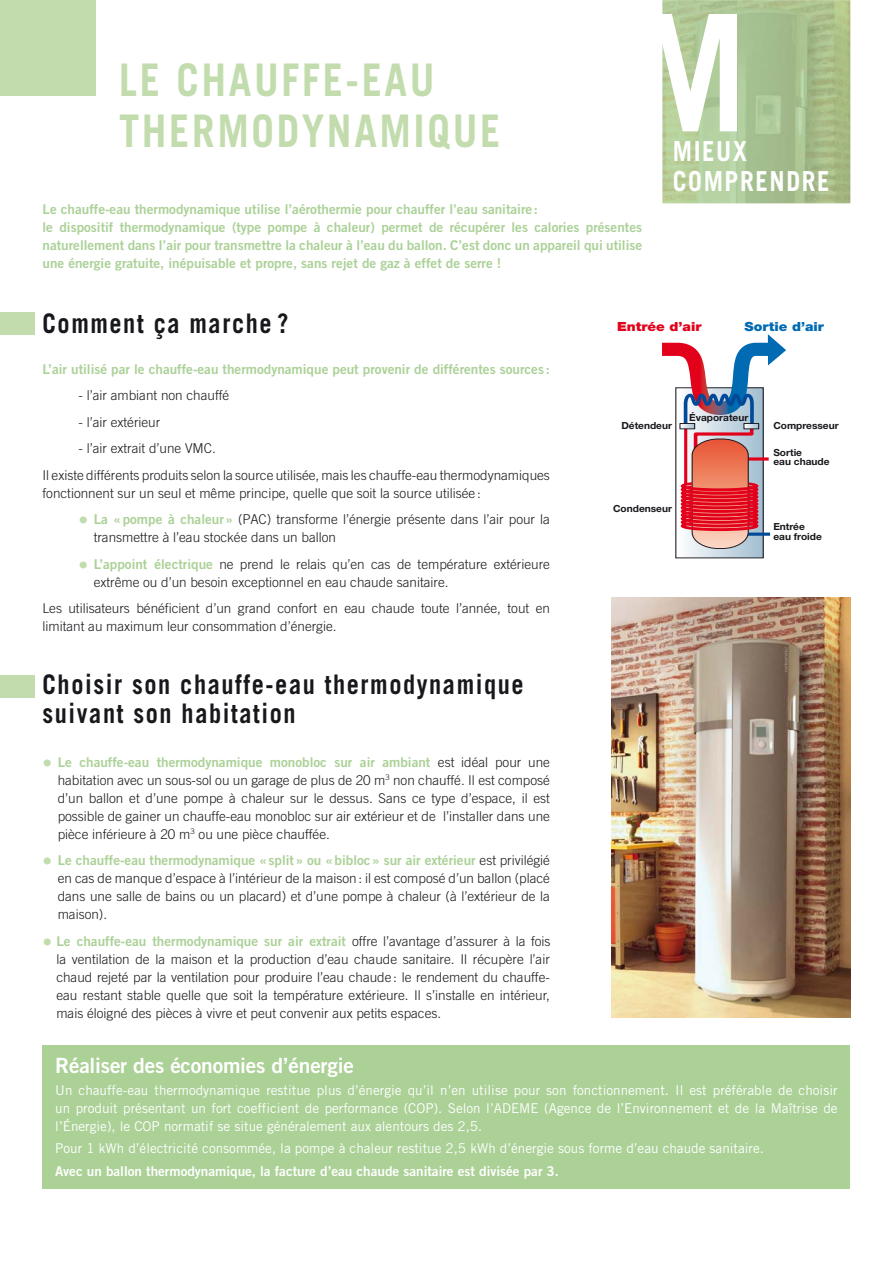
<style>
.page{position:relative;width:893px;height:1263px;background:#fff}
.page>*{position:absolute;margin:0;border:0;box-sizing:border-box;transform-origin:0 0}
.t1{font:700 162.6px "Trade Gothic LT Std";color:#fff;scale:.9 1}
.t2{font:700 45px/51px "Trade Gothic LT Std";letter-spacing:.065em;color:#c2dcae;scale:.9 1}
.t3{font:700 27.6px/29.4px "Trade Gothic LT Std";letter-spacing:.065em;color:#fff;scale:.9 1}
.t4{font:700 27px/28.5px "Trade Gothic LT Std";letter-spacing:.065em;color:#1a171c;scale:.9 1}
.t5{font:21px "Trade Gothic LT Std Bd 2";letter-spacing:-.01em;color:#fff}
.t6{font:300 13.5px/18px "Trade Gothic LT Std";color:#1a171c}
.t7{font:13.5px/18px "Trade Gothic LT Std Bd 2";color:#abd197}
.t8{font:13.5px/18px "Trade Gothic LT Std";color:#fff;text-align:justify}
.t9{font:13.5px "Trade Gothic LT Std Bd 2";color:#fff}
.t10{font:900 12.6px "Helvetica Neue LT Std";color:#e2001a;scale:1.1 1}
.t11{font:900 12.6px "Helvetica Neue LT Std";color:#006ab2;scale:1.1 1}
.t12{font:700 9.75px/9.1px "Helvetica Neue LT Std";color:#1a171c;scale:1.04 1}
.s1{font-size:19.5px;color:#c2dcae}
.s2{font-family:"Trade Gothic LT Std Bd 2";font-weight:400;color:#abd197}
.s3{font-family:"Trade Gothic LT Std";font-weight:300;font-size:19.5px;color:#c2dcae}
.s4{font-family:"Trade Gothic LT Std";font-weight:300;color:#1a171c}
</style>
<div class="page">
<div style="left:0;top:0;width:96px;height:96px;background:#c2dcae"></div>
<div style="left:43px;top:1045px;width:807px;height:143px;background:#abd197"></div>
<img style="left:611px;top:597px;width:239px;height:421px">
<div style="left:676px;top:388px;width:87px;height:170px;background:linear-gradient(to right,#feffff,#a2bed0)"></div>
<svg style="left:662px;top:334px;width:124px;height:215px"></svg>
<img style="left:662px;top:0;width:188px;height:203px">
<div style="left:0;top:675px;width:34px;height:22px;background:#c2dcae"></div>
<div style="left:0;top:312px;width:34px;height:22px;background:#c2dcae"></div>
<h2 class="t2" style="left:119px;top:58px;width:425px">LE CHAUFFE-EAU<br>THERMODYNAMIQUE</h2>
<h1 class="t1" style="left:633px;top:15px;width:128px">M</h1>
<h3 class="t3" style="left:673px;top:139px;width:176px">MIEUX<br>COMPRENDRE</h3>
<p class="t7" style="left:43px;top:202px;width:601px">Le chauffe-eau thermodynamique utilise l’aérothermie pour chauffer l’eau sanitaire :<br>le dispositif thermodynamique (type pompe à chaleur) permet de récupérer les calories présentes naturellement dans l’air pour transmettre la chaleur à l’eau du ballon. C’est donc un appareil qui utilise une énergie gratuite, inépuisable et propre, sans rejet de gaz à effet de serre !</p>
<h3 class="t4" style="left:43px;top:311px;width:275px">Comment ça marche ?</h3>
<p class="t7" style="left:43px;top:361px;width:509px">L’air utilisé par le chauffe-eau thermodynamique peut provenir de différentes sources :</p>
<p class="t6" style="left:79px;top:388px;width:152px">- l’air ambiant non chauffé</p>
<p class="t6" style="left:79px;top:414px;width:83px">- l’air extérieur</p>
<p class="t6" style="left:43px;top:437px;width:509px;line-height:26.5px;text-indent:36px">- l’air extrait d’une VMC.<br>Il existe différents produits selon la source utilisée, mais les chauffe-eau thermodynamiques</p>
<p class="t6" style="left:43px;top:485px;width:440px">fonctionnent sur un seul et même principe, quelle que soit la source utilisée :</p>
<p class="t6" style="left:94px;top:512px;width:458px;text-indent:-15px"><span class="s1">•</span> <span class="s2">La « pompe à chaleur »</span> (PAC) transforme l’énergie présente dans l’air pour la transmettre à l’eau stockée dans un ballon</p>
<p class="t6" style="left:94px;top:556px;width:458px;text-indent:-15px"><span class="s1">•</span> <span class="s2">L’appoint électrique</span> ne prend le relais qu’en cas de température extérieure extrême ou d’un besoin exceptionnel en eau chaude sanitaire.</p>
<p class="t6" style="left:43px;top:601px;width:509px">Les utilisateurs bénéficient d’un grand confort en eau chaude toute l’année, tout en limitant au maximum leur consommation d’énergie.</p>
<h3 class="t4" style="left:43px;top:673px;width:536px">Choisir son chauffe-eau thermodynamique suivant son habitation</h3>
<p class="t7" style="left:43px;top:754px;width:509px"><span class="s3">•</span> Le chauffe-eau thermodynamique monobloc sur air ambiant <span class="s4">est idéal pour une</span></p>
<p class="t6" style="left:58px;top:772px;width:494px;text-align:justify">habitation avec un sous-sol ou un garage de plus de 20 m<sup>3</sup> non chauffé. Il est composé d’un ballon et d’une pompe à chaleur sur le dessus. Sans ce type d’espace, il est possible de gainer un chauffe-eau monobloc sur air extérieur et de l’installer dans une pièce inférieure à 20 m<sup>3</sup> ou une pièce chauffée.</p>
<p class="t7" style="left:43px;top:853px;width:509px"><span class="s3">•</span> Le chauffe-eau thermodynamique « split » ou « bibloc » sur air extérieur <span class="s4">est privilégié</span></p>
<p class="t6" style="left:58px;top:871px;width:494px;text-align:justify">en cas de manque d’espace à l’intérieur de la maison : il est composé d’un ballon (placé dans une salle de bains ou un placard) et d’une pompe à chaleur (à l’extérieur de la maison).</p>
<p class="t7" style="left:43px;top:933px;width:509px"><span class="s3">•</span> Le chauffe-eau thermodynamique sur air extrait <span class="s4">offre l’avantage d’assurer à la fois</span></p>
<p class="t6" style="left:56px;top:951px;width:495px;text-align:justify">la ventilation de la maison et la production d’eau chaude sanitaire. Il récupère l’air chaud rejeté par la ventilation pour produire l’eau chaude : le rendement du chauffe&shy;eau restant stable quelle que soit la température extérieure. Il s’installe en intérieur, mais éloigné des pièces à vivre et peut convenir aux petits espaces.</p>
<p class="t10" style="left:617px;top:322px;width:78px">Entrée d’air</p>
<p class="t11" style="left:744px;top:322px;width:74px">Sortie d’air</p>
<p class="t12" style="left:621px;top:421px;width:50px">Détendeur</p>
<p class="t12" style="left:689px;top:414px;width:58px">Évaporateur</p>
<p class="t12" style="left:613px;top:505px;width:58px">Condenseur</p>
<p class="t12" style="left:773px;top:421px;width:64px">Compresseur</p>
<p class="t12" style="left:773px;top:448px;width:55px">Sortie<br>eau chaude</p>
<p class="t12" style="left:773px;top:523px;width:48px">Entrée eau froide</p>
<h3 class="t5" style="left:55px;top:1058px;width:300px">Réaliser des économies d’énergie</h3>
<p class="t8" style="left:55px;top:1082px;width:784px">Un chauffe-eau thermodynamique restitue plus d’énergie qu’il n’en utilise pour son fonctionnement. Il est préférable de choisir un produit présentant un fort coefficient de performance (COP). Selon l’ADEME (Agence de l’Environnement et de la Maîtrise de l’Énergie), le COP normatif se situe généralement aux alentours des 2,5.</p>
<p class="t8" style="left:55px;top:1141px;width:710px">Pour 1 kWh d’électricité consommée, la pompe à chaleur restitue 2,5 kWh d’énergie sous forme d’eau chaude sanitaire.</p>
<p class="t9" style="left:55px;top:1166px;width:505px">Avec un ballon thermodynamique, la facture d’eau chaude sanitaire est divisée par 3.</p>
</div>
